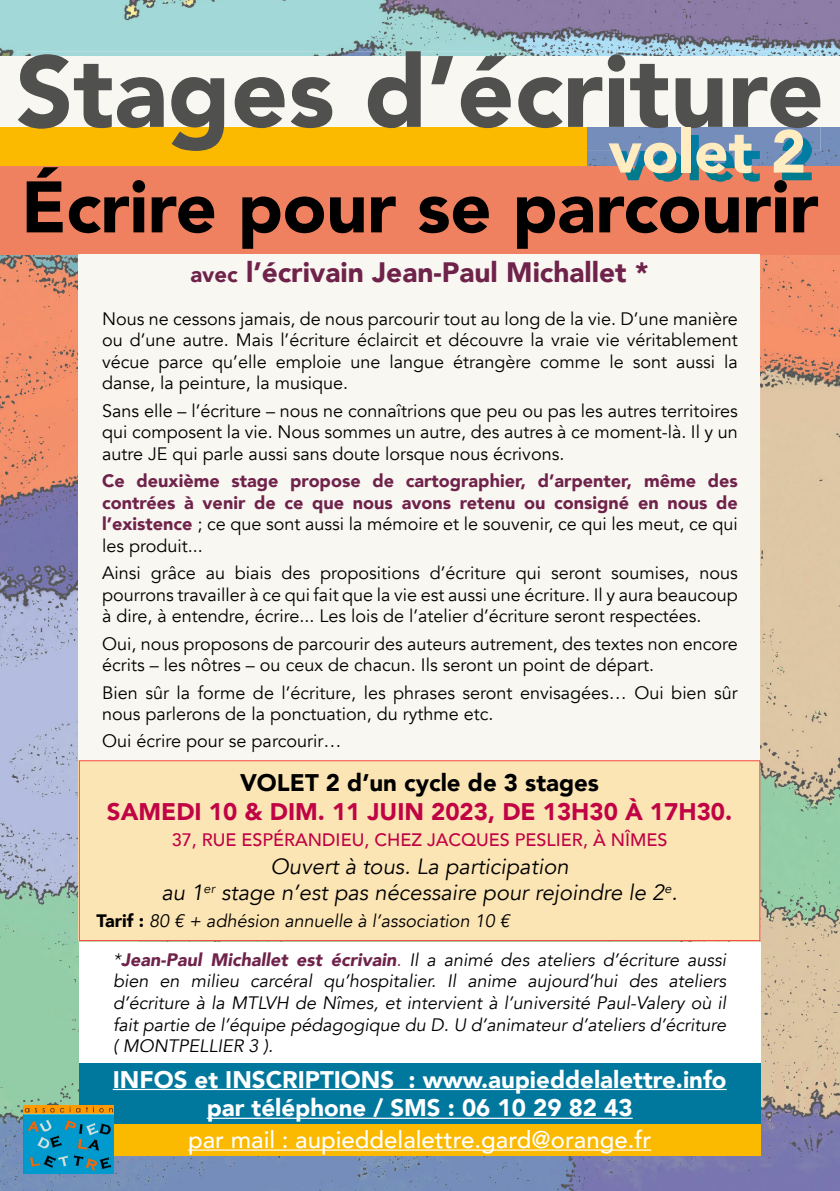
<style>
.page{position:relative;width:840px;height:1191px;background:#fff}
.page>*{position:absolute;margin:0;border:0;box-sizing:border-box;transform-origin:0 0}
.t1{font:900 100px "Avenir";color:#50504f}
.t2{font:900 72px "Avenir";letter-spacing:-.005em;color:#000}
.t3{font:900 60px "Avenir";color:#ffecc1}
.t4{font:900 28px "Avenir";color:#6f224a}
.t5{font:900 24px/28.8px "Avenir";color:#fff;text-align:center}
.t6{font:500 24px "Avenir";color:#fff}
.t7{font:900 24px "Avenir";color:#c00345}
.t8{font:900 24px "Avenir";color:#000}
.t9{font:italic 22px/26.4px "Avenir";color:#000;text-align:center}
.t10{font:18px/21.6px "Avenir";color:#000;text-align:justify}
.t11{font:italic 18px/21.6px "Avenir";color:#000;text-align:justify}
.t12{font:900 18px/21.6px "Avenir";color:#6f224a;text-align:justify}
.t13{font:500 18px "Avenir";color:#c00345}
.s1{font-size:22px}
.s2{font-weight:400;color:#000}
.s3{font-weight:900;font-style:normal}
.s4{font-weight:300}
.s5{font-weight:900;color:#6f224a}
.s6{color:#6f224a}
</style>
<div class="page">
<img style="left:0;top:0;width:839px;height:56px">
<img style="left:0;top:254px;width:68px;height:937px">
<img style="left:771px;top:127px;width:68px;height:1064px">
<img style="left:759px;top:254px;width:12px;height:25px">
<img style="left:68px;top:279px;width:71px;height:912px">
<img style="left:700px;top:279px;width:71px;height:912px">
<img style="left:139px;top:941px;width:561px;height:1px">
<img style="left:139px;top:1155px;width:561px;height:36px">
<img style="left:18px;top:51px;width:801px;height:100px">
<div style="left:79px;top:1124px;width:680px;height:31px;background:#fbb900"></div>
<hr style="left:188px;top:1149px;width:463px;height:1px;background:#fff">
<div style="left:79px;top:942px;width:680px;height:147px;background:#fff"></div>
<div style="left:0;top:126px;width:585px;height:111px;background:#fbb900"></div>
<div style="left:0;top:166px;width:839px;height:88px;background:#ef8160"></div>
<div style="left:79px;top:254px;width:680px;height:686px;background:#f9f7f1"></div>
<div style="left:0;top:56px;width:839px;height:71px;background:#f9f7f1"></div>
<img style="left:616px;top:151px;width:195px;height:30px">
<img style="left:616px;top:135px;width:195px;height:16px">
<div style="left:79px;top:1063px;width:680px;height:61px;background:#00779c"></div>
<hr style="left:113px;top:1088px;width:613px;height:2px;background:#fff">
<hr style="left:206px;top:1117px;width:426px;height:1px;background:#fff">
<img style="left:24px;top:1105px;width:89px;height:68px">
<div style="left:79px;top:760px;width:680px;height:180px;background:#fce5b4"></div>
<div style="left:79px;top:760px;width:680px;height:180px;border:1px solid #f74c4c"></div>
<h1 class="t1" style="left:16px;top:6px;width:809px">Stages d’écriture</h1>
<h3 class="t3" style="left:608px;top:100px;width:199px">volet 2</h3>
<h2 class="t2" style="left:21px;top:146px;width:798px">Écrire pour se parcourir</h2>
<h3 class="t4" style="left:190px;top:248px;width:459px"><span class="s1">avec</span> l’écrivain Jean-Paul Michallet *</h3>
<p class="t10" style="left:102px;top:308px;width:636px">Nous ne cessons jamais, de nous parcourir tout au long de la vie. D’une manière ou d’une autre. Mais l’écriture éclaircit et découvre la vraie vie véritablement vécue parce qu’elle emploie une langue étrangère comme le sont aussi la danse, la peinture, la musique.</p>
<p class="t10" style="left:102px;top:400px;width:637px">Sans elle – l’écriture – nous ne connaîtrions que peu ou pas les autres territoires qui composent la vie. Nous sommes un autre, des autres à ce moment-là. Il y un autre JE qui parle aussi sans doute lorsque nous écrivons.</p>
<p class="t12" style="left:102px;top:469px;width:637px">Ce deuxième stage propose de cartographier, d’arpenter, même des contrées à venir de ce que nous avons retenu ou consigné en nous de l’existence <span class="s2">; ce que sont aussi la mémoire et le souvenir, ce qui les meut, ce qui les produit...</span></p>
<p class="t10" style="left:102px;top:562px;width:636px">Ainsi grâce au biais des propositions d’écriture qui seront soumises, nous pourrons travailler à ce qui fait que la vie est aussi une écriture. Il y aura beaucoup à dire, à entendre, écrire... Les lois de l’atelier d’écriture seront respectées.</p>
<p class="t10" style="left:102px;top:633px;width:636px">Oui, nous proposons de parcourir des auteurs autrement, des textes non encore écrits – les nôtres – ou ceux de chacun. Ils seront un point de départ.</p>
<p class="t10" style="left:102px;top:682px;width:637px">Bien sûr la forme de l’écriture, les phrases seront envisagées… Oui bien sûr nous parlerons de la ponctuation, du rythme etc.</p>
<p class="t10" style="left:102px;top:731px;width:240px">Oui écrire pour se parcourir…</p>
<h3 class="t8" style="left:240px;top:762px;width:360px">VOLET 2 d’un cycle de 3 stages</h3>
<h3 class="t7" style="left:107px;top:790px;width:626px">SAMEDI 10 &amp; DIM. 11 JUIN 2023, DE 13H30 À 17H30.</h3>
<p class="t13" style="left:172px;top:824px;width:497px">37, RUE ESPÉRANDIEU, CHEZ JACQUES PESLIER, À NÎMES</p>
<p class="t9" style="left:161px;top:853px;width:517px">Ouvert à tous. La participation<br>au 1<sup>er</sup> stage n’est pas nécessaire pour rejoindre le 2<sup>e</sup>.</p>
<p class="t11" style="left:97px;top:910px;width:414px"><span class="s3">Tarif :</span> 80 € + adhésion annuelle à l’association 10 €</p>
<p class="t11" style="left:113px;top:949px;width:614px"><span class="s4">*</span><span class="s5">Jean-Paul Michallet est écrivain</span><span class="s6">.</span> Il a animé des ateliers d’écriture aussi bien en milieu carcéral qu’hospitalier. Il anime aujourd’hui des ateliers d’écriture à la MTLVH de Nîmes, et intervient à l’université Paul-Valery où il fait partie de l’équipe pédagogique du D. U d’animateur d’ateliers d’écriture ( MONTPELLIER 3 ).</p>
<h3 class="t5" style="left:113px;top:1064px;width:615px">INFOS et INSCRIPTIONS : www.aupieddelalettre.info par téléphone / SMS : 06 10 29 82 43</h3>
<h3 class="t6" style="left:188px;top:1119px;width:464px">par mail : aupieddelalettre.gard@orange.fr</h3>
</div>
